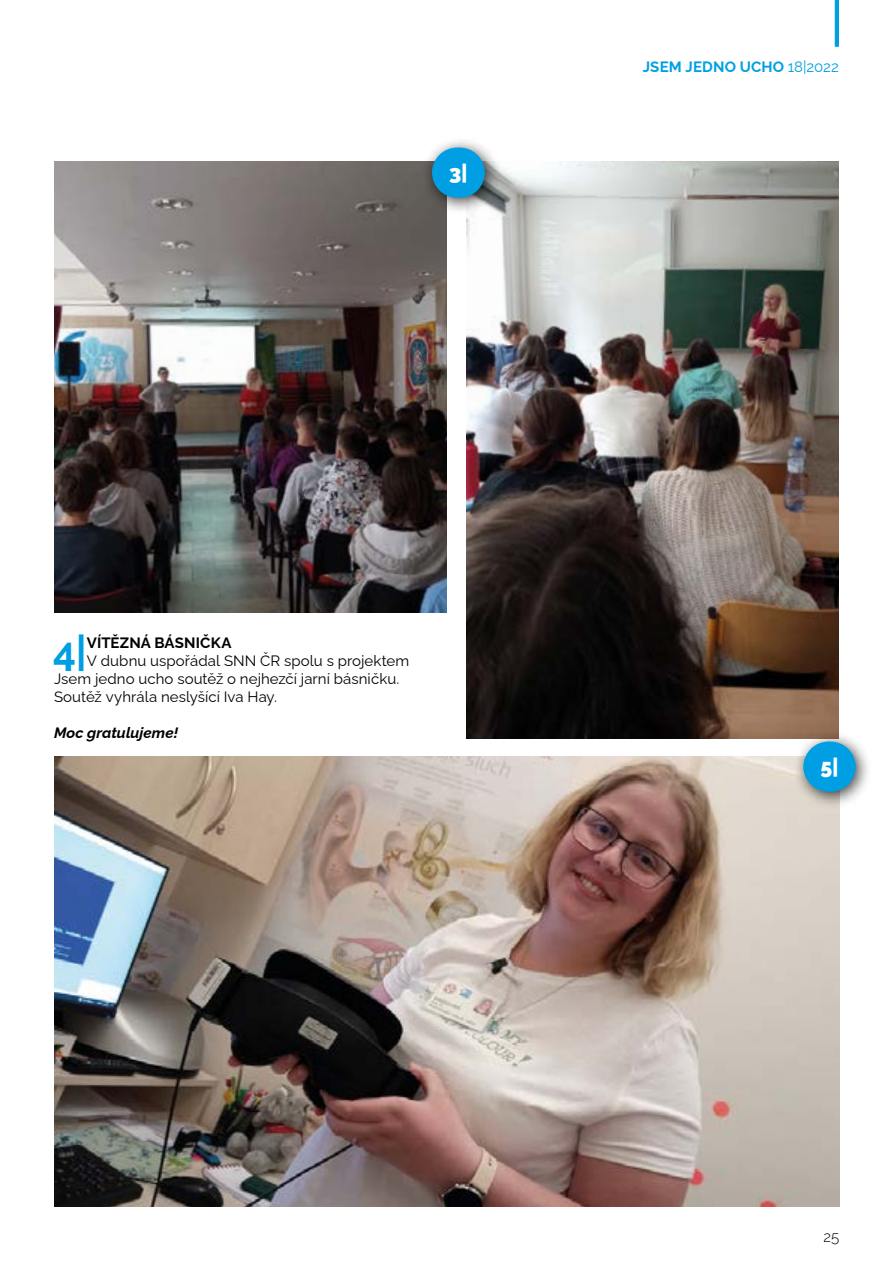
<style>
.page{position:relative;width:893px;height:1263px;background:#fff}
.page>*{position:absolute;margin:0;border:0;box-sizing:border-box;transform-origin:0 0}
.t1{font:700 40.35px "Raleway";color:#009fe3}
.t2{font:900 21px "Raleway";color:#fff}
.t3{font:15px/18px "Raleway";letter-spacing:.005em;color:#000}
.t4{font:700 15px "Raleway";letter-spacing:.01em;color:#009fe3}
.t5{font:700 15px "Raleway";letter-spacing:.01em;color:#000}
.t6{font:italic 700 15px "Raleway";letter-spacing:.005em;color:#000}
.t7{font:300 15px "Raleway";color:#000}
.s1{font-weight:400}
</style>
<div class="page">
<hr style="left:835px;top:0;width:4px;height:47px;background:#009ee3">
<img style="left:466px;top:162px;width:373px;height:577px">
<img style="left:54px;top:756px;width:785px;height:450px">
<div style="left:793px;top:731px;width:80px;height:78px;background:#000;opacity:.75"></div>
<div style="left:803px;top:742px;width:53px;height:50px;background:#009fe3;border-radius:25px"></div>
<img style="left:54px;top:162px;width:392px;height:450px">
<div style="left:422px;top:136px;width:79px;height:78px;background:#000;opacity:.75"></div>
<div style="left:432px;top:148px;width:53px;height:50px;background:#009fe3;border-radius:25px"></div>
<h2 class="t2" style="left:449px;top:156px;width:20px">3|</h2>
<p class="t4" style="left:643px;top:55px;width:198px">JSEM JEDNO UCHO <span class="s1">18|2022</span></p>
<h1 class="t1" style="left:53px;top:620px;width:35px">4|</h1>
<p class="t5" style="left:87px;top:631px;width:146px">VÍTĚZNÁ BÁSNIČKA</p>
<p class="t3" style="left:54px;top:650px;width:357px;text-indent:33px">V dubnu uspořádal SNN ČR spolu s projektem<br>Jsem jedno ucho soutěž o nejhezčí jarní básničku.<br>Soutěž vyhrála neslyšící Iva Hay.</p>
<p class="t6" style="left:54px;top:721px;width:126px">Moc gratulujeme!</p>
<h2 class="t2" style="left:820px;top:750px;width:20px">5|</h2>
<p class="t7" style="left:823px;top:1225px;width:17px">25</p>
</div>
